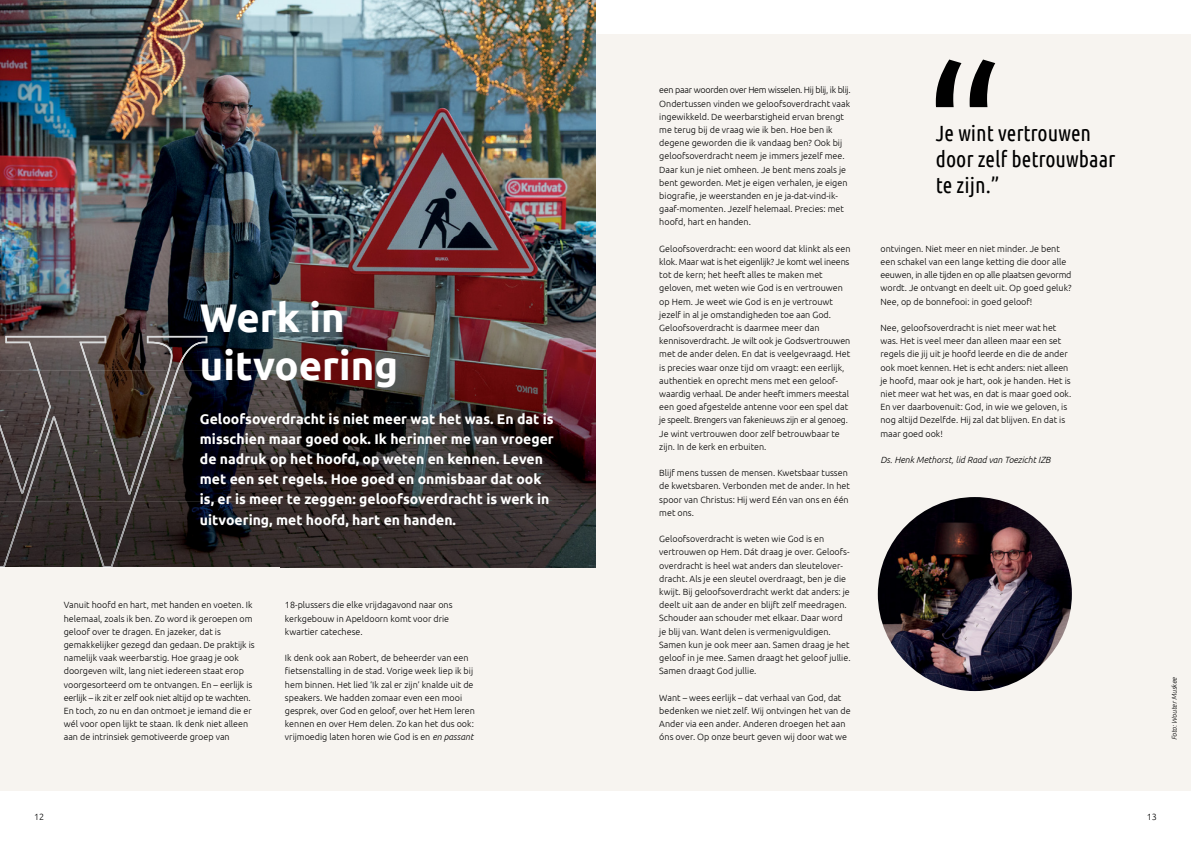
<style>
.page{position:relative;width:1191px;height:842px;background:#fff}
.page>*{position:absolute;margin:0;border:0;box-sizing:border-box;transform-origin:0 0}
.t1{font:700 40px/48px "Ubuntu";color:#fff}
.t2{font:22px/26px "Ubuntu Condensed";color:#000}
.t3{font:700 14px/20px "Ubuntu";color:#fff}
.t4{font:300 9px/13.2px "Ubuntu";color:#000}
.t5{font:italic 300 9px "Ubuntu";color:#000}
.t6{font:italic 300 7px "Ubuntu";color:#000}
.s1{font-style:italic}
</style>
<div class="page">
<div style="left:0;top:34px;width:1191px;height:757px;background:#f7f4f0"></div>
<img style="left:0;top:0;width:595px;height:534px">
<img style="left:207px;top:534px;width:388px;height:33px">
<img style="left:0;top:336px;width:207px;height:231px">
<svg style="left:935px;top:60px;width:60px;height:47px"></svg>
<img style="left:878px;top:497px;width:193px;height:194px;border-radius:97px">
<h1 class="t1" style="left:200px;top:293px;width:200px">Werk in uitvoering</h1>
<p class="t3" style="left:200px;top:409px;width:355px">Geloofsoverdracht is niet meer wat het was. En dat is misschien maar goed ook. Ik herinner me van vroeger de nadruk op het hoofd, op weten en kennen. Leven met een set regels. Hoe goed en onmisbaar dat ook is, er is meer te zeggen: geloofsoverdracht is werk in uitvoering, met hoofd, hart en handen.</p>
<p class="t4" style="left:64px;top:598px;width:192px">Vanuit hoofd en hart, met handen en voeten. Ik helemaal, zoals ik ben. Zo word ik geroepen om geloof over te dragen. En jazeker, dat is gemakkelijker gezegd dan gedaan. De praktijk is namelijk vaak weerbarstig. Hoe graag je ook doorgeven wilt, lang niet iedereen staat erop voorgesorteerd om te ontvangen. En – eerlijk is eerlijk – ik zit er zelf ook niet altijd op te wachten.<br>En toch, zo nu en dan ontmoet je iemand die er wél voor open lijkt te staan. Ik denk niet alleen aan de intrinsiek gemotiveerde groep van</p>
<p class="t4" style="left:285px;top:598px;width:169px">18-plussers die elke vrijdagavond naar ons kerkgebouw in Apeldoorn komt voor drie kwartier catechese.</p>
<p class="t4" style="left:285px;top:651px;width:191px">Ik denk ook aan Robert, de beheerder van een fietsenstalling in de stad. Vorige week liep ik bij hem binnen. Het lied ‘Ik zal er zijn’ knalde uit de speakers. We hadden zomaar even een mooi gesprek, over God en geloof, over het Hem leren kennen en over Hem delen. Zo kan het dus ook: vrijmoedig laten horen wie God is en <span class="s1">en passant</span></p>
<p class="t4" style="left:659px;top:83px;width:193px">een paar woorden over Hem wisselen. Hij blij, ik blij.<br>Ondertussen vinden we geloofsoverdracht vaak ingewikkeld. De weerbarstigheid ervan brengt me terug bij de vraag wie ik ben. Hoe ben ik degene geworden die ik vandaag ben? Ook bij geloofsoverdracht neem je immers jezelf mee.<br>Daar kun je niet omheen. Je bent mens zoals je bent geworden. Met je eigen verhalen, je eigen biografie, je weerstanden en je ja-dat-vind-ik&shy;gaaf-momenten. Jezelf helemaal. Precies: met hoofd, hart en handen.</p>
<p class="t4" style="left:659px;top:242px;width:193px">Geloofsoverdracht: een woord dat klinkt als een klok. Maar wat is het eigenlijk? Je komt wel ineens tot de kern; het heeft alles te maken met geloven, met weten wie God is en vertrouwen op Hem. Je weet wie God is en je vertrouwt jezelf in al je omstandigheden toe aan God.<br>Geloofsoverdracht is daarmee meer dan kennisoverdracht. Je wilt ook je Godsvertrouwen met de ander delen. En dat is veelgevraagd. Het is precies waar onze tijd om vraagt: een eerlijk, authentiek en oprecht mens met een geloof&shy;waardig verhaal. De ander heeft immers meestal een goed afgestelde antenne voor een spel dat je speelt. Brengers van fakenieuws zijn er al genoeg.<br>Je wint vertrouwen door zelf betrouwbaar te zijn. In de kerk en erbuiten.</p>
<p class="t4" style="left:659px;top:466px;width:192px">Blijf mens tussen de mensen. Kwetsbaar tussen de kwetsbaren. Verbonden met de ander. In het spoor van Christus: Hij werd Eén van ons en één met ons.</p>
<p class="t4" style="left:659px;top:532px;width:193px">Geloofsoverdracht is weten wie God is en vertrouwen op Hem. Dát draag je over. Geloofs&shy;overdracht is heel wat anders dan sleutelover&shy;dracht. Als je een sleutel overdraagt, ben je die kwijt. Bij geloofsoverdracht werkt dat anders: je deelt uit aan de ander en blijft zelf meedragen.<br>Schouder aan schouder met elkaar. Daar word je blij van. Want delen is vermenigvuldigen.<br>Samen kun je ook meer aan. Samen draag je het geloof in je mee. Samen draagt het geloof jullie.<br>Samen draagt God jullie.</p>
<p class="t4" style="left:659px;top:691px;width:193px">Want – wees eerlijk – dat verhaal van God, dat bedenken we niet zelf. Wij ontvingen het van de Ander via een ander. Anderen droegen het aan óns over. Op onze beurt geven wij door wat we</p>
<h2 class="t2" style="left:935px;top:120px;width:181px">Je wint vertrouwen door zelf betrouwbaar te zijn.”</h2>
<p class="t4" style="left:880px;top:242px;width:193px">ontvingen. Niet meer en niet minder. Je bent een schakel van een lange ketting die door alle eeuwen, in alle tijden en op alle plaatsen gevormd wordt. Je ontvangt en deelt uit. Op goed geluk?<br>Nee, op de bonnefooi: in goed geloof!</p>
<p class="t4" style="left:880px;top:321px;width:192px">Nee, geloofsoverdracht is niet meer wat het was. Het is veel meer dan alleen maar een set regels die jij uit je hoofd leerde en die de ander ook moet kennen. Het is echt anders: niet alleen je hoofd, maar ook je hart, ook je handen. Het is niet meer wat het was, en dat is maar goed ook.<br>En ver daarbovenuit: God, in wie we geloven, is nog altijd Dezelfde. Hij zal dat blijven. En dat is maar goed ook!</p>
<p class="t5" style="left:880px;top:454px;width:172px">Ds. Henk Methorst, lid Raad van Toezicht IZB</p>
<p class="t6" style="left:1170px;top:740px;width:65px;rotate:-90deg">Foto: Wouter Muskee</p>
<p class="t4" style="left:34px;top:810px;width:12px">12</p>
<p class="t4" style="left:1146px;top:810px;width:12px">13</p>
</div>
